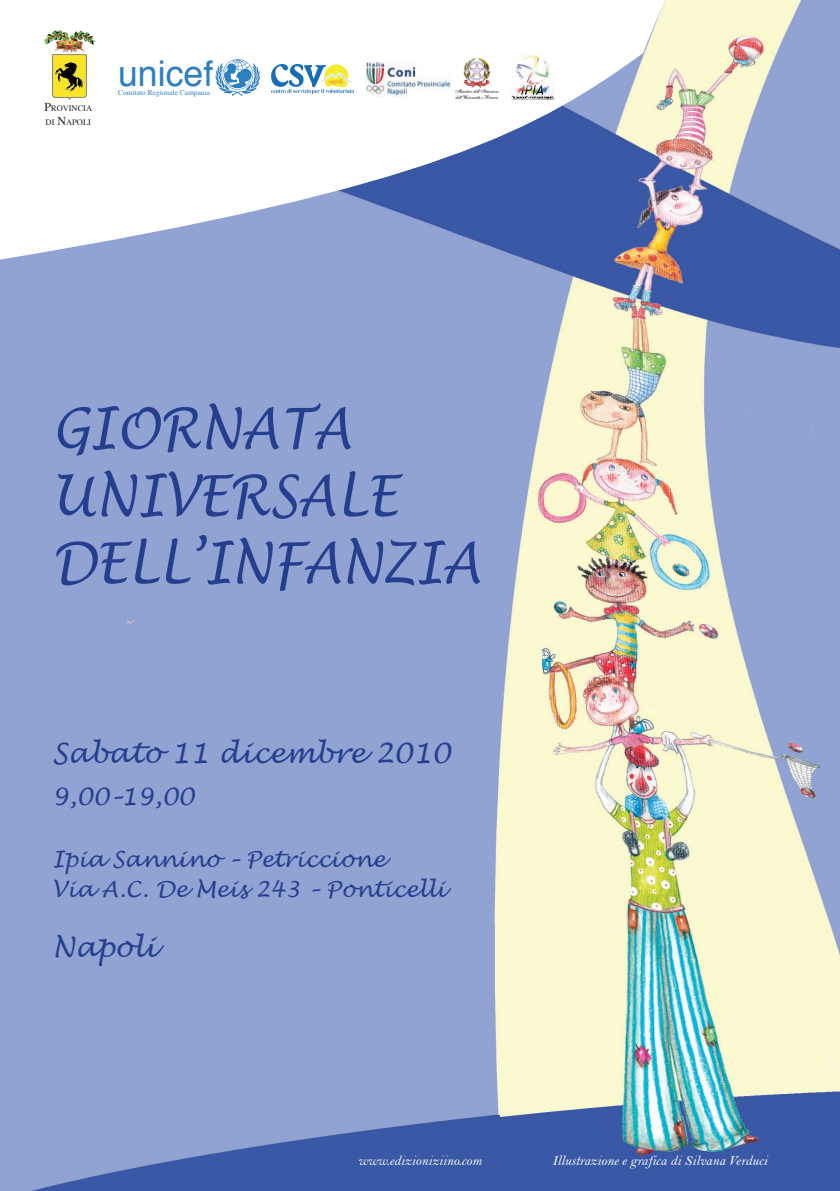
<style>
.page{position:relative;width:840px;height:1191px;background:#fff}
.page>*{position:absolute;margin:0;border:0;box-sizing:border-box;transform-origin:0 0}
.t1{font:italic 56px/67.2px "Lucida Handwriting";color:#253f8e;scale:.9 1}
.t2{font:35.6px "Helvetica";color:#2e7fc2}
.t3{font:italic 28px "Lucida Handwriting";color:#253f8e}
.t4{font:italic 24px "Lucida Handwriting";color:#253f8e}
.t5{font:italic 22px/30px "Lucida Handwriting";color:#253f8e}
.t6{font:14px "Bell MT Italic";color:#fff}
.t7{font:8.4px/14px "Times";color:#231f20}
.t8{font:7.4px "Times";color:#2e7fc2}
.s1{font-size:12px}
</style>
<div class="page">
<div style="left:0;top:0;width:839px;height:1191px;background:#90a3d3"></div>
<img style="left:32px;top:0;width:807px;height:1191px">
<svg style="left:0;top:0;width:664px;height:260px;background:#ccd4e6"></svg>
<img style="left:44px;top:30px;width:50px;height:70px">
<svg style="left:215px;top:59px;width:45px;height:37px;background:#9fc4e3"></svg>
<img style="left:271px;top:64px;width:82px;height:29px">
<img style="left:365px;top:62px;width:86px;height:35px">
<img style="left:510px;top:55px;width:44px;height:45px">
<img style="left:454px;top:57px;width:45px;height:43px">
<p class="t7" style="left:44px;top:101px;width:49px"><span class="s1">P</span>ROVINCIA<br>DI <span class="s1">N</span>APOLI</p>
<h2 class="t2" style="left:118px;top:46px;width:96px">unicef</h2>
<p class="t8" style="left:118px;top:85px;width:93px">Comitato Regionale Campania</p>
<h1 class="t1" style="left:52px;top:397px;width:477px">GIORNATA<br>UNIVERSALE<br>DELL’INFANZIA</h1>
<h3 class="t3" style="left:52px;top:736px;width:400px">Sabato 11 dicembre 2010</h3>
<h3 class="t4" style="left:52px;top:781px;width:144px">9,00–19,00</h3>
<h3 class="t5" style="left:52px;top:844px;width:395px">Ipia Sannino – Petriccione<br>Via A.C. De Meis 243 – Ponticelli</h3>
<h3 class="t3" style="left:52px;top:930px;width:106px">Napoli</h3>
<p class="t6" style="left:358px;top:1152px;width:125px">www.edizioniziino.com</p>
<p class="t6" style="left:552px;top:1152px;width:216px">Illustrazione e grafica di Silvana Verduci</p>
</div>
